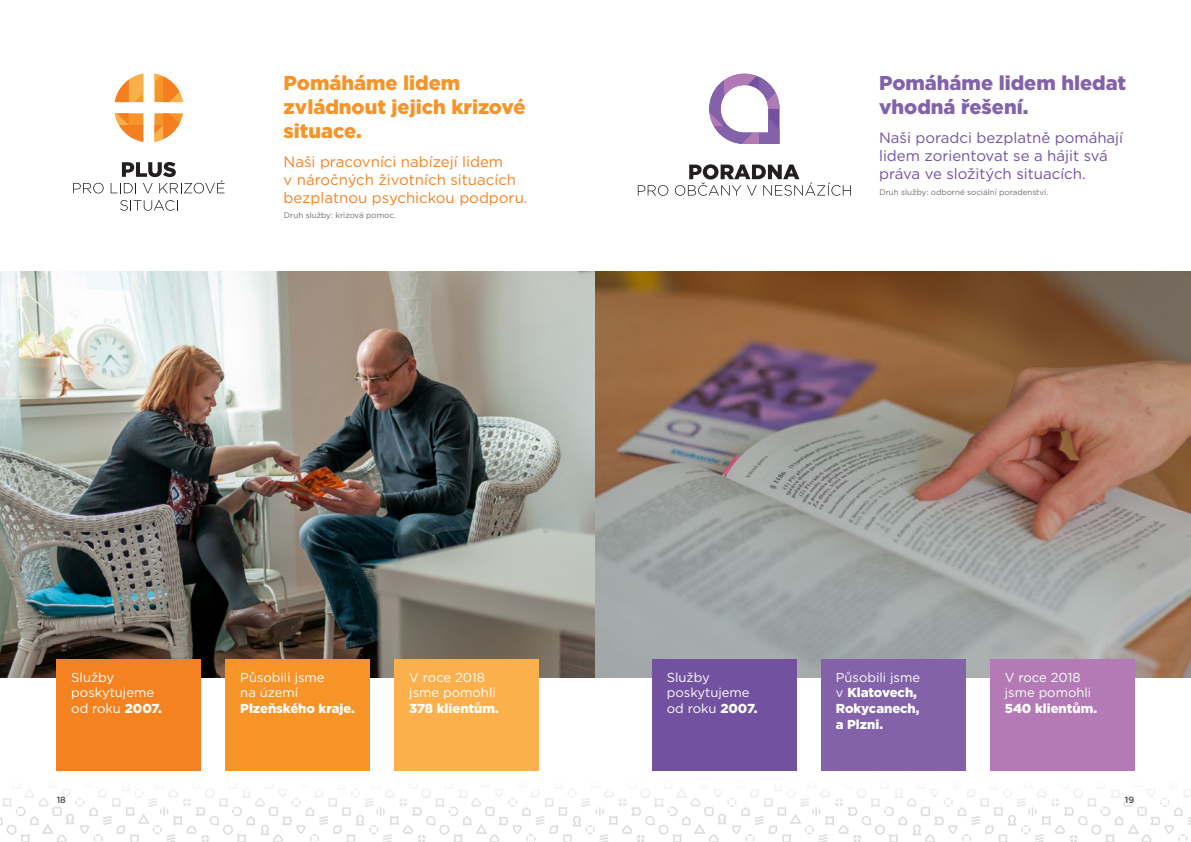
<style>
.page{position:relative;width:1191px;height:842px;background:#fff}
.page>*{position:absolute;margin:0;border:0;box-sizing:border-box;transform-origin:0 0}
.t1{font:900 20px/24px "Gotham";color:#f79428}
.t2{font:900 20px/24px "Gotham";color:#8362aa}
.t3{font:15px/18px "Gotham";color:#f58220}
.t4{font:15px/18px "Gotham";color:#7251a1}
.t5{font:13px/15.6px "Gotham";color:#fff}
.t6{font:900 13px/15.6px "Gotham";color:#fff}
.t7{font:500 9px "Gotham";color:#4d4d4f}
.t8{font:8px "Gotham";color:#6d6e71}
.s1{font-weight:900}
.s2{font-weight:400}
</style>
<div class="page">
<svg style="left:0;top:770px;width:577px;height:72px"></svg>
<svg style="left:577px;top:770px;width:614px;height:72px"></svg>
<img style="left:0;top:271px;width:1191px;height:407px">
<div style="left:57px;top:659px;width:144px;height:112px;background:#f58220"></div>
<div style="left:395px;top:659px;width:144px;height:112px;background:#fbb04b"></div>
<div style="left:226px;top:659px;width:144px;height:112px;background:#f79428"></div>
<svg style="left:73px;top:183px;width:31px;height:10px"></svg>
<svg style="left:111px;top:162px;width:113px;height:31px"></svg>
<svg style="left:120px;top:200px;width:58px;height:11px"></svg>
<svg style="left:115px;top:74px;width:68px;height:68px"></svg>
<div style="left:652px;top:659px;width:144px;height:112px;background:#7251a1"></div>
<div style="left:990px;top:659px;width:144px;height:112px;background:#b37ab5"></div>
<div style="left:821px;top:659px;width:144px;height:112px;background:#8362aa"></div>
<svg style="left:638px;top:185px;width:30px;height:11px"></svg>
<svg style="left:675px;top:164px;width:176px;height:32px"></svg>
<svg style="left:709px;top:74px;width:70px;height:70px"></svg>
<h1 class="t1" style="left:283px;top:70px;width:243px">Pomáháme lidem zvládnout jejich krizové situace.</h1>
<p class="t3" style="left:283px;top:153px;width:245px">Naši pracovníci nabízejí lidem<br>v náročných životních situacích bezplatnou psychickou podporu.</p>
<p class="t8" style="left:284px;top:210px;width:113px">Druh služby: krizová pomoc.</p>
<h1 class="t2" style="left:879px;top:70px;width:249px">Pomáháme lidem hledat vhodná řešení.</h1>
<p class="t4" style="left:879px;top:129px;width:246px">Naši poradci bezplatně pomáhají lidem zorientovat se a hájit svá práva ve složitých situacích.</p>
<p class="t8" style="left:879px;top:187px;width:170px">Druh služby: odborné sociální poradenství.</p>
<p class="t5" style="left:71px;top:669px;width:92px">Služby poskytujeme od roku <span class="s1">2007.</span></p>
<p class="t5" style="left:240px;top:669px;width:86px">Působili jsme na území</p>
<p class="t6" style="left:240px;top:700px;width:116px">Plzeňského kraje.</p>
<p class="t5" style="left:409px;top:669px;width:88px">V roce 2018 jsme pomohli</p>
<p class="t6" style="left:409px;top:700px;width:91px">378 klientům.</p>
<p class="t5" style="left:667px;top:669px;width:92px">Služby poskytujeme od roku <span class="s1">2007.</span></p>
<p class="t6" style="left:836px;top:669px;width:86px"><span class="s2">Působili jsme v</span> Klatovech,<br>Rokycanech, a Plzni.</p>
<p class="t5" style="left:1004px;top:669px;width:88px">V roce 2018 jsme pomohli</p>
<p class="t6" style="left:1004px;top:700px;width:94px">540 klientům.</p>
<p class="t7" style="left:57px;top:794px;width:11px">18</p>
<p class="t7" style="left:1124px;top:794px;width:11px">19</p>
</div>
